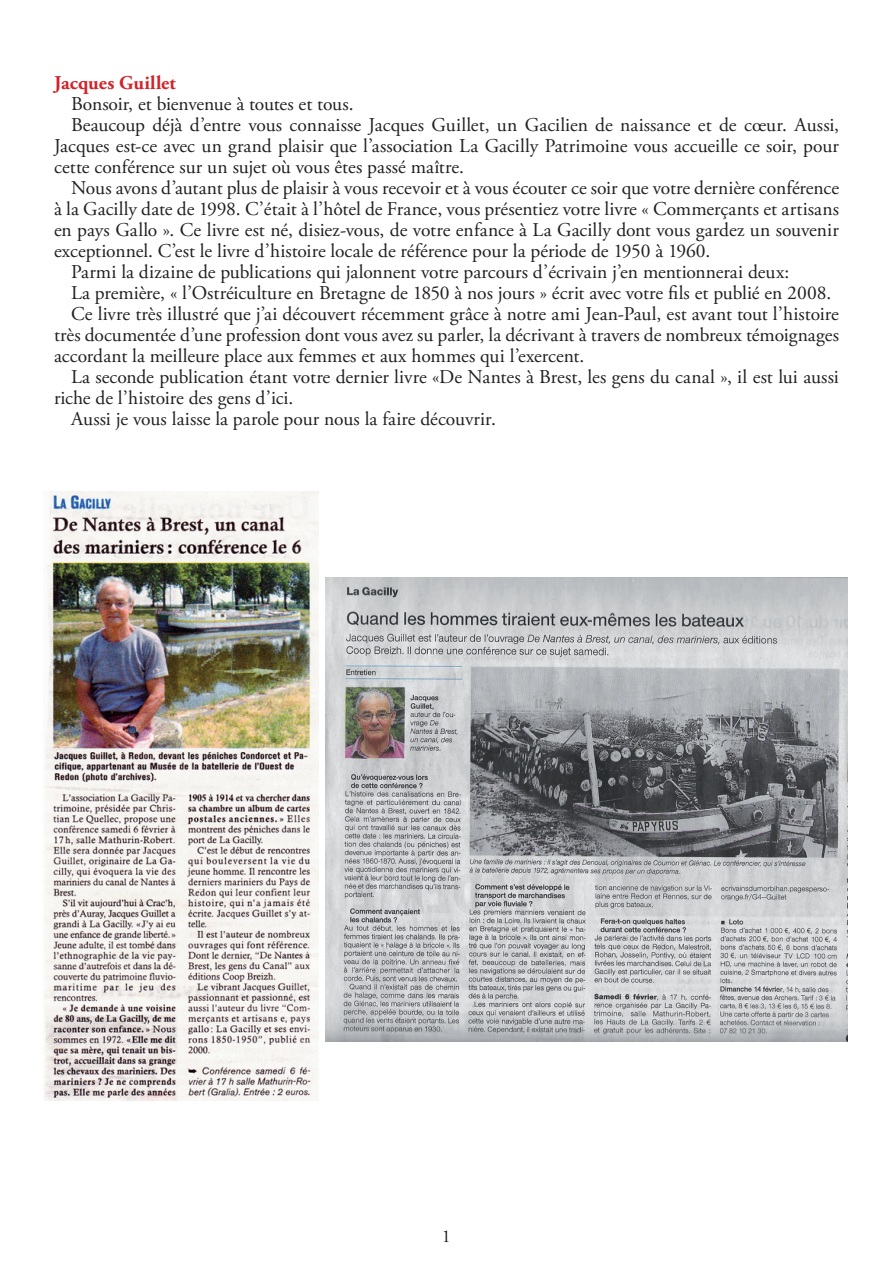
<style>
.page{position:relative;width:893px;height:1263px;background:#fff}
.page>*{position:absolute;margin:0;border:0;box-sizing:border-box;transform-origin:0 0}
.t1{font:19.5px "Adobe Garamond Pro";letter-spacing:-.005em;color:#231f20}
.t2{font:700 19.5px "Adobe Garamond Pro";letter-spacing:.01em;color:#d1232a}
.t3{font:18px "Adobe Garamond Pro";color:#231f20}
</style>
<div class="page">
<img style="left:325px;top:577px;width:523px;height:464px">
<img style="left:44px;top:491px;width:274px;height:609px">
<p class="t2" style="left:54px;top:72px;width:123px">Jacques Guillet</p>
<p class="t1" style="left:71px;top:92px;width:284px">Bonsoir, et bienvenue à toutes et tous.</p>
<p class="t1" style="left:71px;top:113px;width:769px">Beaucoup déjà d’entre vous connaisse Jacques Guillet, un Gacilien de naissance et de cœur. Aussi,</p>
<p class="t1" style="left:54px;top:134px;width:786px">Jacques est-ce avec un grand plaisir que l’association La Gacilly Patrimoine vous accueille ce soir, pour</p>
<p class="t1" style="left:54px;top:155px;width:411px">cette conférence sur un sujet où vous êtes passé maître.</p>
<p class="t1" style="left:71px;top:176px;width:770px">Nous avons d’autant plus de plaisir à vous recevoir et à vous écouter ce soir que votre dernière conférence</p>
<p class="t1" style="left:54px;top:197px;width:787px">à la Gacilly date de 1998. C’était à l’hôtel de France, vous présentiez votre livre « Commerçants et artisans</p>
<p class="t1" style="left:54px;top:218px;width:786px">en pays Gallo ». Ce livre est né, disiez-vous, de votre enfance à La Gacilly dont vous gardez un souvenir</p>
<p class="t1" style="left:54px;top:239px;width:658px">exceptionnel. C’est le livre d’histoire locale de référence pour la période de 1950 à 1960.</p>
<p class="t1" style="left:71px;top:260px;width:720px">Parmi la dizaine de publications qui jalonnent votre parcours d’écrivain j’en mentionnerai deux:</p>
<p class="t1" style="left:71px;top:281px;width:762px">La première, « l’Ostréiculture en Bretagne de 1850 à nos jours » écrit avec votre fils et publié en 2008.</p>
<p class="t1" style="left:71px;top:302px;width:769px">Ce livre très illustré que j’ai découvert récemment grâce à notre ami Jean-Paul, est avant tout l’histoire</p>
<p class="t1" style="left:54px;top:323px;width:787px">très documentée d’une profession dont vous avez su parler, la décrivant à travers de nombreux témoignages</p>
<p class="t1" style="left:54px;top:344px;width:532px">accordant la meilleure place aux femmes et aux hommes qui l’exercent.</p>
<p class="t1" style="left:71px;top:365px;width:769px">La seconde publication étant votre dernier livre «De Nantes à Brest, les gens du canal », il est lui aussi</p>
<p class="t1" style="left:54px;top:386px;width:241px">riche de l’histoire des gens d’ici.</p>
<p class="t1" style="left:71px;top:407px;width:426px">Aussi je vous laisse la parole pour nous la faire découvrir.</p>
<p class="t3" style="left:442px;top:1225px;width:10px">1</p>
</div>
